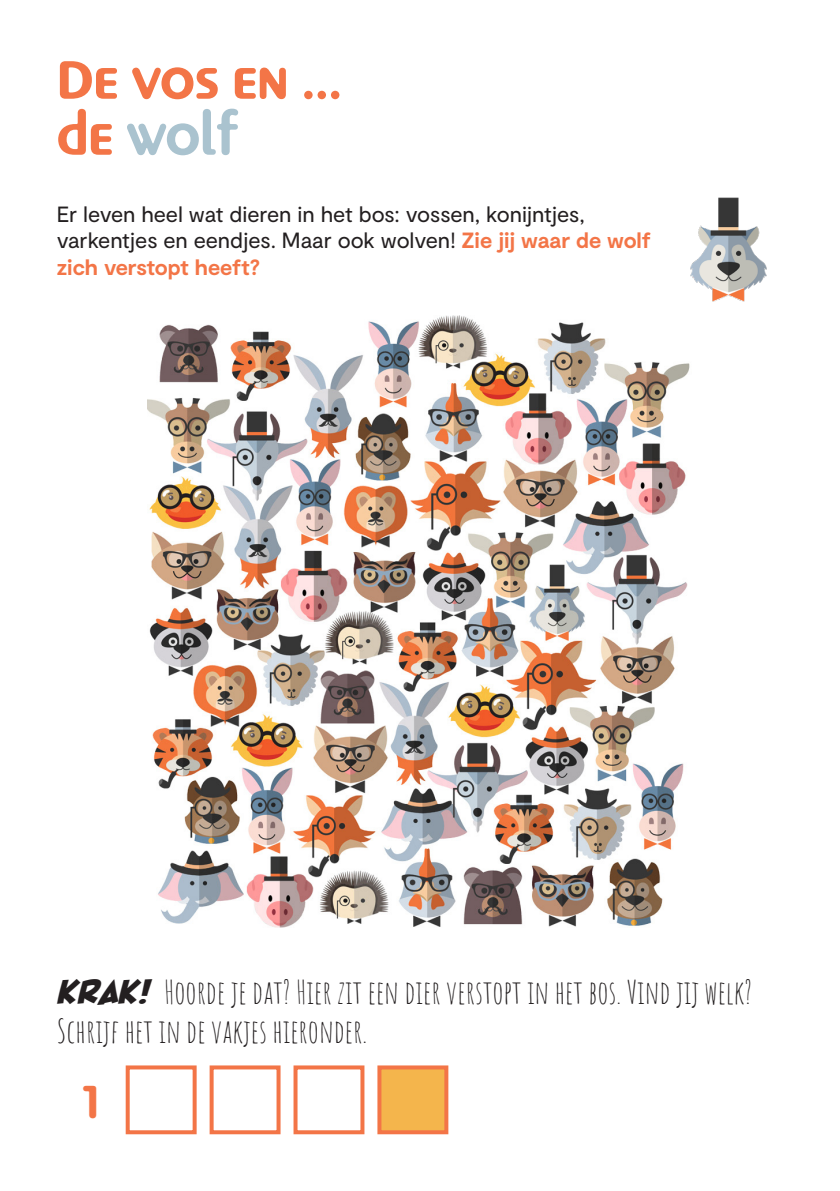
<style>
.page{position:relative;width:840px;height:1191px;background:#fff}
.page>*{position:absolute;margin:0;border:0;box-sizing:border-box;transform-origin:0 0}
.t1{font:700 56px/56px "Pinot Grigio Modern";color:#f37547}
.t2{font:700 48px "Pinot Grigio Modern";color:#f37547}
.t3{font:32px/38.4px "Amatic SC";color:#231f20}
.t4{font:22px/26.4px "Moderat";letter-spacing:-.005em;color:#231f20}
.s1{color:#aac3cf}
.s2{font-weight:700;color:#f37547}
.s3{font-family:"Blambot FX Pro Heavy BB";font-style:italic;font-size:46px}
</style>
<div class="page">
<div style="left:126px;top:1065px;width:70px;height:69px;border:4px solid #f37547"></div>
<div style="left:209px;top:1065px;width:71px;height:69px;border:4px solid #f37547"></div>
<div style="left:293px;top:1065px;width:71px;height:69px;border:4px solid #f37547"></div>
<div style="left:377px;top:1065px;width:71px;height:69px;background:#f4b54c;border:4px solid #f37547"></div>
<img style="left:147px;top:315px;width:543px;height:612px">
<img style="left:690px;top:197px;width:77px;height:105px">
<p class="t1" style="left:57px;top:53px;width:286px">De vos en ... de <span class="s1">wolf</span></p>
<p class="t4" style="left:57px;top:201px;width:595px">Er leven heel wat dieren in het bos: vossen, konijntjes, varkentjes en eendjes. Maar ook wolven! <span class="s2">Zie jij waar de wolf zich verstopt heeft?</span></p>
<p class="t3" style="left:57px;top:971px;width:696px"><span class="s3">KRAK!</span> Hoorde je dat? Hier zit een dier verstopt in het bos. Vind jij welk?<br>Schrijf het in de vakjes hieronder.</p>
<p class="t2" style="left:83px;top:1077px;width:17px">1</p>
</div>
